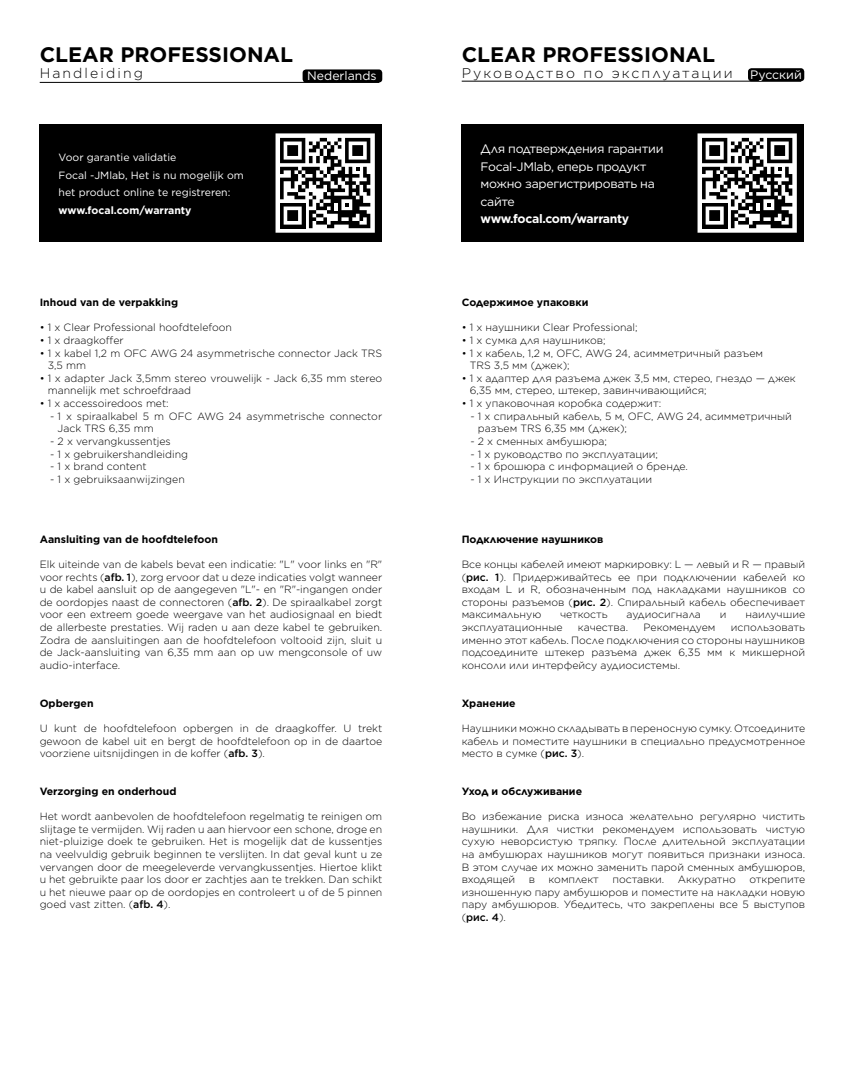
<style>
.page{position:relative;width:844px;height:1092px;background:#fff}
.page>*{position:absolute;margin:0;border:0;box-sizing:border-box;transform-origin:0 0}
.t1{font:700 21px "Gotham";color:#000}
.t2{font:300 14px "Gotham";letter-spacing:.15em;color:#000}
.t3{font:12.25px/17.5px "Gotham";letter-spacing:-.025em;color:#fff}
.t4{font:700 12.25px "Gotham";letter-spacing:-.025em;color:#fff}
.t5{font:12.25px "Gotham";color:#fff}
.Texte{font:300 10.5px/12.6px "Gotham";color:#000;text-align:justify}
.Titre{font:700 10.5px "Gotham";color:#000}
.Texte-2{font:10.5px/17.5px "Gotham";color:#fff}
.Texte-3{font:700 10.5px "Gotham";color:#fff}
.Texte-4{font:700 10.5px "Gotham";color:#000}
.s1{font-weight:500}
</style>
<div class="page">
<hr style="left:40px;top:82px;width:339px;height:1px;background:#000">
<div style="left:302px;top:69px;width:80px;height:14px;background:#000;border-radius:4px"></div>
<hr style="left:461px;top:81px;width:339px;height:1px;background:#000">
<div style="left:747px;top:68px;width:57px;height:13px;background:#000;border-radius:4px"></div>
<div style="left:40px;top:124px;width:342px;height:118px;background:#000"></div>
<svg style="left:278px;top:136px;width:94px;height:94px"></svg>
<svg style="left:280px;top:138px;width:90px;height:90px"></svg>
<div style="left:275px;top:133px;width:100px;height:100px;border:2px solid #fff"></div>
<div style="left:461px;top:124px;width:343px;height:118px;background:#000"></div>
<svg style="left:700px;top:136px;width:93px;height:94px"></svg>
<svg style="left:701px;top:138px;width:91px;height:90px"></svg>
<div style="left:697px;top:133px;width:99px;height:100px;border:2px solid #fff"></div>
<h1 class="t1" style="left:40px;top:41px;width:255px">CLEAR PROFESSIONAL</h1>
<h1 class="t1" style="left:461px;top:41px;width:255px">CLEAR PROFESSIONAL</h1>
<p class="t2" style="left:40px;top:64px;width:105px">Handleiding</p>
<p class="t5" style="left:307px;top:68px;width:71px">Nederlands</p>
<p class="t2" style="left:461px;top:64px;width:272px">Руководство по эксплуатации</p>
<p class="t5" style="left:750px;top:67px;width:53px">Русский</p>
<p class="Texte-2" style="left:59px;top:148px;width:187px">Voor garantie validatie<br>Focal -JMlab, Het is nu mogelijk om het product online te registreren:</p>
<p class="Texte-3" style="left:59px;top:203px;width:134px">www.focal.com/warranty</p>
<p class="Titre" style="left:40px;top:295px;width:140px">Inhoud van de verpakking</p>
<p class="Texte" style="left:40px;top:321px;width:194px">• 1 x Clear Professional hoofdtelefoon</p>
<p class="Texte" style="left:40px;top:334px;width:85px">• 1 x draagkoffer</p>
<p class="Texte" style="left:48px;top:346px;width:336px;text-indent:-8px">• 1 x kabel 1,2 m OFC AWG 24 asymmetrische connector Jack TRS<br>3,5 mm</p>
<p class="Texte" style="left:48px;top:371px;width:336px;text-indent:-8px">• 1 x adapter Jack 3,5mm stereo vrouwelijk - Jack 6,35 mm stereo mannelijk met schroefdraad</p>
<p class="Texte" style="left:40px;top:397px;width:130px">• 1 x accessoiredoos met:</p>
<p class="Texte" style="left:58px;top:409px;width:326px;text-indent:-7px">- 1 x spiraalkabel 5 m OFC AWG 24 asymmetrische connector<br>Jack TRS 6,35 mm</p>
<p class="Texte" style="left:50px;top:434px;width:122px">- 2 x vervangkussentjes</p>
<p class="Texte" style="left:50px;top:447px;width:139px">- 1 x gebruikershandleiding</p>
<p class="Texte" style="left:50px;top:460px;width:98px">- 1 x brand content</p>
<p class="Texte" style="left:50px;top:472px;width:136px">- 1 x gebruiksaanwijzingen</p>
<p class="Titre" style="left:40px;top:532px;width:180px">Aansluiting van de hoofdtelefoon</p>
<p class="Texte" style="left:40px;top:557px;width:344px">Elk uiteinde van de kabels bevat een indicatie: "L" voor links en "R" voor rechts (<span class="s1">afb. 1</span>), zorg ervoor dat u deze indicaties volgt wanneer u de kabel aansluit op de aangegeven "L"- en "R"-ingangen onder de oordopjes naast de connectoren (<span class="s1">afb. 2</span>). De spiraalkabel zorgt voor een extreem goede weergave van het audiosignaal en biedt de allerbeste prestaties. Wij raden u aan deze kabel te gebruiken.<br>Zodra de aansluitingen aan de hoofdtelefoon voltooid zijn, sluit u de Jack-aansluiting van 6,35 mm aan op uw mengconsole of uw audio-interface.</p>
<p class="Titre" style="left:40px;top:696px;width:55px">Opbergen</p>
<p class="Texte" style="left:40px;top:721px;width:344px">U kunt de hoofdtelefoon opbergen in de draagkoffer. U trekt gewoon de kabel uit en bergt de hoofdtelefoon op in de daartoe voorziene uitsnijdingen in de koffer (<span class="s1">afb. 3</span>).</p>
<p class="Titre" style="left:40px;top:784px;width:138px">Verzorging en onderhoud</p>
<p class="Texte" style="left:40px;top:809px;width:344px">Het wordt aanbevolen de hoofdtelefoon regelmatig te reinigen om slijtage te vermijden. Wij raden u aan hiervoor een schone, droge en niet-pluizige doek te gebruiken. Het is mogelijk dat de kussentjes na veelvuldig gebruik beginnen te verslijten. In dat geval kunt u ze vervangen door de meegeleverde vervangkussentjes. Hiertoe klikt u het gebruikte paar los door er zachtjes aan te trekken. Dan schikt u het nieuwe paar op de oordopjes en controleert u of de 5 pinnen goed vast zitten. (<span class="s1">afb. 4</span>).</p>
<p class="t3" style="left:480px;top:140px;width:184px">Для подтверждения гарантии<br>Focal-JMlab, еперь продукт можно зарегистрировать на сайте</p>
<p class="t4" style="left:480px;top:211px;width:150px">www.focal.com/warranty</p>
<p class="Titre" style="left:461px;top:295px;width:128px">Содержимое упаковки</p>
<p class="Texte" style="left:461px;top:321px;width:177px">• 1 x наушники Clear Professional;</p>
<p class="Texte" style="left:461px;top:334px;width:145px">• 1 x сумка для наушников;</p>
<p class="Texte" style="left:469px;top:346px;width:295px;text-indent:-8px">• 1 x кабель, 1,2 м, OFC, AWG 24, асимметричный разъем<br>TRS 3,5 мм (джек);</p>
<p class="Texte" style="left:469px;top:371px;width:327px;text-indent:-8px">• 1 x адаптер для разъема джек 3,5 мм, стерео, гнездо — джек<br>6,35 мм, стерео, штекер, завинчивающийся;</p>
<p class="Texte" style="left:461px;top:397px;width:201px">• 1 x упаковочная коробка содержит:</p>
<p class="Texte" style="left:478px;top:409px;width:315px;text-indent:-7px">- 1 x спиральный кабель, 5 м, OFC, AWG 24, асимметричный разъем TRS 6,35 мм (джек);</p>
<p class="Texte" style="left:470px;top:434px;width:138px">- 2 x сменных амбушюра;</p>
<p class="Texte" style="left:470px;top:447px;width:189px">- 1 x руководство по эксплуатации;</p>
<p class="Texte" style="left:470px;top:460px;width:219px">- 1 x брошюра с информацией о бренде.</p>
<p class="Texte" style="left:470px;top:472px;width:183px">- 1 x Инструкции по эксплуатации</p>
<p class="Texte-4" style="left:461px;top:532px;width:143px">Подключение наушников</p>
<p class="Texte" style="left:461px;top:557px;width:345px">Все концы кабелей имеют маркировку: L — левый и R — правый (<span class="s1">рис. 1</span>). Придерживайтесь ее при подключении кабелей ко входам L и R, обозначенным под накладками наушников со стороны разъемов (<span class="s1">рис. 2</span>). Спиральный кабель обеспечивает максимальную</p>
<p class="Texte" style="left:560px;top:608px;width:49px">четкость</p>
<p class="Texte" style="left:626px;top:608px;width:76px">аудиосигнала</p>
<p class="Texte" style="left:719px;top:608px;width:8px">и</p>
<p class="Texte" style="left:745px;top:608px;width:61px">наилучшие</p>
<p class="Texte" style="left:461px;top:620px;width:102px">эксплуатационные</p>
<p class="Texte" style="left:577px;top:620px;width:52px">качества.</p>
<p class="Texte" style="left:643px;top:620px;width:73px">Рекомендуем</p>
<p class="Texte" style="left:461px;top:620px;width:345px;text-indent:269px">использовать именно этот кабель. После подключения со стороны наушников подсоедините штекер разъема джек 6,35 мм к микшерной консоли или интерфейсу аудиосистемы.</p>
<p class="Titre" style="left:461px;top:696px;width:55px">Хранение</p>
<p class="Texte" style="left:461px;top:721px;width:345px">Наушники можно складывать в переносную сумку. Отсоедините кабель и поместите наушники в специально предусмотренное место в сумке (<span class="s1">рис. 3</span>).</p>
<p class="Titre" style="left:461px;top:784px;width:122px">Уход и обслуживание</p>
<p class="Texte" style="left:461px;top:809px;width:345px">Во избежание риска износа желательно регулярно чистить наушники. Для чистки рекомендуем использовать чистую сухую неворсистую тряпку. После длительной эксплуатации на амбушюрах наушников могут появиться признаки износа.<br>В этом случае их можно заменить парой сменных амбушюров, входящей</p>
<p class="Texte" style="left:528px;top:872px;width:8px">в</p>
<p class="Texte" style="left:548px;top:872px;width:52px">комплект</p>
<p class="Texte" style="left:612px;top:872px;width:53px">поставки.</p>
<p class="Texte" style="left:677px;top:872px;width:59px">Аккуратно</p>
<p class="Texte" style="left:461px;top:872px;width:345px;text-indent:287px">открепите изношенную пару амбушюров и поместите на накладки новую пару амбушюров. Убедитесь, что закреплены все 5 выступов (<span class="s1">рис. 4</span>).</p>
</div>
